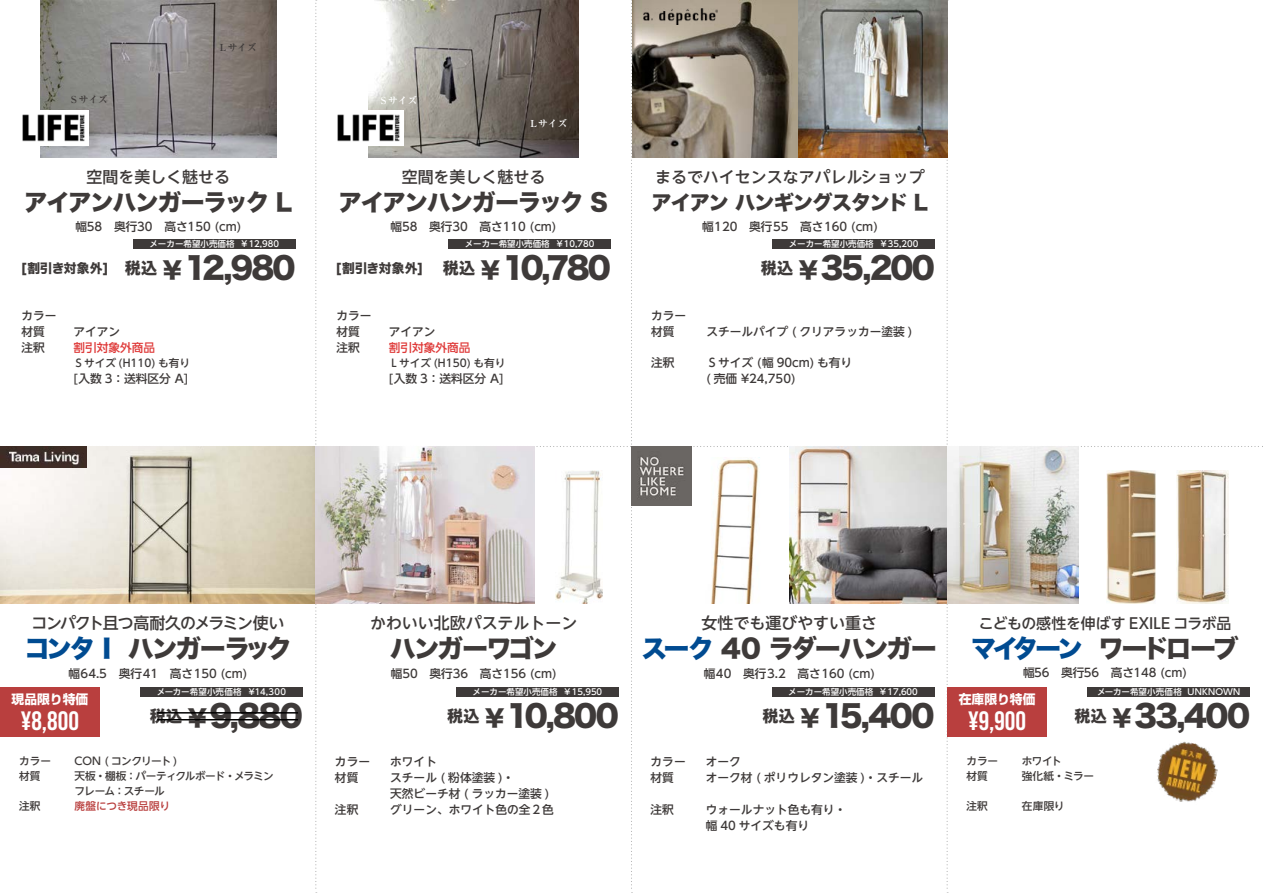
<style>
.page{position:relative;width:1263px;height:893px;background:#fff}
.page>*{position:absolute;margin:0;border:0;box-sizing:border-box;transform-origin:0 0}
.t1{font:29.7px "Hira Kaku Std W8";letter-spacing:-.065em;color:#3e3a39}
.t2{font:700 26.55px "Bebas Neue Pro";color:#fff}
.t3{font:25.5px "Hira Kaku Std W8";letter-spacing:-.075em;color:#3e3a39}
.t4{font:25.5px "Hira Kaku Std W8";letter-spacing:-.13em;color:#3e3a39}
.t5{font:23.4px "Hira Kaku Std W8";letter-spacing:-.04em;color:#3e3a39}
.t6{font:20.25px "Hira Kaku Std W8";letter-spacing:-.045em;color:#3e3a39}
.t7{font:500 15.9px "MJSUD Shin Go NT";color:#3e3a39}
.t8{font:500 15.9px "MJSUD Shin Go NT";letter-spacing:-.085em;color:#3e3a39}
.t9{font:500 14.85px "MJSUD Shin Go NT";letter-spacing:-.005em;color:#3e3a39}
.t10{font:12.75px "Hira Kaku Std W8";letter-spacing:-.015em;color:#3e3a39}
.t11{font:12.75px "MJS Shin Go Bold";color:#fff}
.t12{font:500 11.7px/15.9px "MJSUD Shin Go NT";color:#3e3a39}
.t13{font:500 11.7px "MJSUD Shin Go NT";color:#df3a39}
.t14{font:500 10.65px/14.9px "MJSUD Shin Go NT";color:#3e3a39}
.t15{font:500 10.65px/14.9px "MJSUD Shin Go NT";letter-spacing:-.06em;color:#3e3a39}
.t16{font:500 10.65px/14.9px "MJSUD Shin Go NT";letter-spacing:-.035em;color:#3e3a39}
.t17{font:500 10.65px "MJSUD Shin Go NT";letter-spacing:-.005em;color:#b93f3e}
.t18{font:700 9.6px "MJS Ryumin Ex";color:#3e3a39}
.t19{font:700 9.6px "MJS Ryumin Ex";color:#fff}
.t20{font:500 8.55px "MJSUD Shin Go NT";color:#fff}
.s1{font-size:23.4px}
.s2{color:#004b91}
</style>
<div class="page">
<img style="left:41px;top:0;width:235px;height:157px">
<img style="left:369px;top:0;width:210px;height:157px">
<div style="left:133px;top:239px;width:163px;height:10px;background:#3e3a39"></div>
<div style="left:448px;top:239px;width:163px;height:10px;background:#3e3a39"></div>
<img style="left:22px;top:111px;width:66px;height:34px">
<img style="left:337px;top:111px;width:67px;height:34px">
<img style="left:0;top:446px;width:534px;height:158px">
<div style="left:140px;top:687px;width:163px;height:10px;background:#3e3a39"></div>
<img style="left:0;top:446px;width:87px;height:22px">
<img style="left:555px;top:470px;width:47px;height:134px">
<div style="left:456px;top:687px;width:163px;height:10px;background:#3e3a39"></div>
<img style="left:711px;top:459px;width:48px;height:145px">
<div style="left:772px;top:687px;width:162px;height:10px;background:#3e3a39"></div>
<img style="left:631px;top:446px;width:61px;height:59px">
<img style="left:789px;top:446px;width:289px;height:158px">
<img style="left:632px;top:0;width:166px;height:157px">
<div style="left:772px;top:239px;width:163px;height:10px;background:#3e3a39"></div>
<img style="left:798px;top:0;width:150px;height:157px">
<img style="left:644px;top:8px;width:73px;height:16px">
<hr style="left:157px;top:712px;width:141px;height:2px;background:#000">
<hr style="left:157px;top:719px;width:141px;height:1px;background:#000">
<div style="left:0;top:687px;width:100px;height:50px;background:#b93f3e"></div>
<div style="left:1087px;top:687px;width:163px;height:10px;background:#3e3a39"></div>
<img style="left:1106px;top:471px;width:49px;height:133px">
<img style="left:1176px;top:470px;width:52px;height:134px">
<div style="left:947px;top:687px;width:100px;height:50px;background:#b93f3e"></div>
<img style="left:1157px;top:741px;width:61px;height:61px">
<p class="t18" style="left:220px;top:43px;width:38px">L サイズ</p>
<p class="t18" style="left:69px;top:94px;width:40px">Ｓサイズ</p>
<p class="t19" style="left:379px;top:95px;width:40px">Ｓサイズ</p>
<p class="t19" style="left:530px;top:118px;width:38px">L サイズ</p>
<h3 class="t7" style="left:87px;top:166px;width:145px">空間を美しく魅せる</h3>
<h3 class="t7" style="left:402px;top:166px;width:145px">空間を美しく魅せる</h3>
<h3 class="t5" style="left:24px;top:189px;width:269px">アイアンハンガーラック L</h3>
<h3 class="t5" style="left:338px;top:189px;width:271px">アイアンハンガーラック S</h3>
<p class="t12" style="left:75px;top:219px;width:167px">幅58　奥行30　高さ150 (cm)</p>
<p class="t12" style="left:391px;top:219px;width:167px">幅58　奥行30　高さ110 (cm)</p>
<p class="t20" style="left:149px;top:238px;width:131px">メーカー希望小売価格 ￥12,980</p>
<p class="t20" style="left:465px;top:238px;width:131px">メーカー希望小売価格 ￥10,780</p>
<h1 class="t1" style="left:125px;top:252px;width:172px"><sup>税込</sup> <span class="s1">¥</span> 12,980</h1>
<h1 class="t1" style="left:443px;top:252px;width:169px"><sup>税込</sup> <span class="s1">¥</span> 10,780</h1>
<p class="t10" style="left:21px;top:261px;width:89px">[割引き対象外]</p>
<p class="t10" style="left:336px;top:261px;width:89px">[割引き対象外]</p>
<p class="t12" style="left:21px;top:307px;width:37px">カラー材質注釈</p>
<p class="t12" style="left:337px;top:307px;width:37px">カラー材質注釈</p>
<p class="t12" style="left:73px;top:323px;width:48px">アイアン</p>
<p class="t13" style="left:73px;top:339px;width:83px">割引対象外商品</p>
<p class="t14" style="left:73px;top:355px;width:118px">Ｓサイズ (H110) も有り</p>
<p class="t12" style="left:73px;top:371px;width:116px">[入数 3：送料区分 A]</p>
<p class="t12" style="left:389px;top:323px;width:48px">アイアン</p>
<p class="t13" style="left:389px;top:339px;width:83px">割引対象外商品</p>
<p class="t14" style="left:389px;top:355px;width:118px">Ｌサイズ (H150) も有り</p>
<p class="t12" style="left:389px;top:371px;width:116px">[入数 3：送料区分 A]</p>
<h3 class="t7" style="left:655px;top:166px;width:271px">まるでハイセンスなアパレルショップ</h3>
<h3 class="t6" style="left:651px;top:191px;width:278px">アイアン ハンギングスタンド L</h3>
<p class="t12" style="left:702px;top:219px;width:177px">幅120　奥行55　高さ160 (cm)</p>
<p class="t20" style="left:789px;top:238px;width:131px">メーカー希望小売価格 ￥35,200</p>
<p class="t12" style="left:651px;top:307px;width:37px">カラー材質</p>
<p class="t12" style="left:651px;top:355px;width:25px">注釈</p>
<h1 class="t1" style="left:761px;top:252px;width:175px"><sup>税込</sup> <span class="s1">¥</span> 35,200</h1>
<p class="t12" style="left:706px;top:323px;width:207px">スチールパイプ ( クリアラッカー塗装 )</p>
<p class="t12" style="left:706px;top:355px;width:147px">Ｓサイズ (幅 90cm) も有り( 売価 ¥24,750)</p>
<h3 class="t8" style="left:31px;top:612px;width:254px">コンパクト且つ高耐久のメラミン使い</h3>
<h3 class="t3" style="left:24px;top:634px;width:269px"><span class="s2">コンタ I</span> ハンガーラック</h3>
<p class="t12" style="left:68px;top:665px;width:181px">幅64.5　奥行41　高さ150 (cm)</p>
<h1 class="t1" style="left:150px;top:700px;width:154px"><sup>税込</sup> <span class="s1">¥</span> 9,880</h1>
<p class="t20" style="left:157px;top:686px;width:131px">メーカー希望小売価格 ￥14,300</p>
<p class="t11" style="left:12px;top:692px;width:78px">現品限り特価</p>
<h2 class="t2" style="left:21px;top:705px;width:60px">¥8,800</h2>
<p class="t14" style="left:19px;top:753px;width:33px">カラー材質</p>
<p class="t14" style="left:19px;top:798px;width:23px">注釈</p>
<p class="t15" style="left:74px;top:753px;width:201px">CON ( コンクリート )<br>天板・棚板：パーティクルボード・メラミンフレーム：スチール</p>
<p class="t17" style="left:74px;top:798px;width:97px">廃盤につき現品限り</p>
<h3 class="t7" style="left:370px;top:612px;width:209px">かわいい北欧パステルトーン</h3>
<h3 class="t3" style="left:390px;top:634px;width:169px">ハンガーワゴン</h3>
<p class="t12" style="left:391px;top:665px;width:167px">幅50　奥行36　高さ156 (cm)</p>
<p class="t20" style="left:473px;top:686px;width:131px">メーカー希望小売価格 ￥15,950</p>
<p class="t12" style="left:335px;top:753px;width:37px">カラー材質</p>
<p class="t12" style="left:335px;top:801px;width:25px">注釈</p>
<h1 class="t1" style="left:447px;top:700px;width:173px"><sup>税込</sup> <span class="s1">¥</span> 10,800</h1>
<p class="t12" style="left:390px;top:753px;width:165px">ホワイト<br>スチール ( 粉体塗装 )・<br>天然ビーチ材 ( ラッカー塗装 )グリーン、ホワイト色の全２色</p>
<h3 class="t7" style="left:702px;top:612px;width:177px">女性でも運びやすい重さ</h3>
<h3 class="t3" style="left:641px;top:634px;width:297px"><span class="s2">スーク</span> 40 ラダーハンガー</h3>
<p class="t12" style="left:704px;top:665px;width:173px">幅40　奥行3.2　高さ160 (cm)</p>
<p class="t20" style="left:788px;top:686px;width:131px">メーカー希望小売価格 ￥17,600</p>
<p class="t12" style="left:651px;top:753px;width:37px">カラー材質</p>
<p class="t12" style="left:651px;top:801px;width:25px">注釈</p>
<h1 class="t1" style="left:762px;top:700px;width:173px"><sup>税込</sup> <span class="s1">¥</span> 15,400</h1>
<p class="t12" style="left:706px;top:753px;width:219px">オーク<br>オーク材 ( ポリウレタン塗装 )・スチール</p>
<p class="t12" style="left:706px;top:801px;width:142px">ウォールナット色も有り・幅 40 サイズも有り</p>
<p class="t9" style="left:979px;top:613px;width:254px">こどもの感性を伸ばす EXILE コラボ品</p>
<h3 class="t4" style="left:971px;top:634px;width:269px"><span class="s2">マイターン</span> ワードローブ</h3>
<p class="t12" style="left:1023px;top:664px;width:165px">幅56　奥行56　高さ148 (cm)</p>
<h1 class="t1" style="left:1074px;top:700px;width:177px"><sup>税込</sup> <span class="s1">¥</span> 33,400</h1>
<p class="t20" style="left:1097px;top:686px;width:145px">メーカー希望小売価格 UNKNOWN</p>
<p class="t11" style="left:959px;top:692px;width:78px">在庫限り特価</p>
<h2 class="t2" style="left:968px;top:705px;width:60px">¥9,900</h2>
<p class="t14" style="left:966px;top:753px;width:33px">カラー材質</p>
<p class="t14" style="left:966px;top:798px;width:23px">注釈</p>
<p class="t16" style="left:1022px;top:753px;width:74px">ホワイト<br>強化紙・ミラー</p>
<p class="t14" style="left:1022px;top:798px;width:44px">在庫限り</p>
</div>
